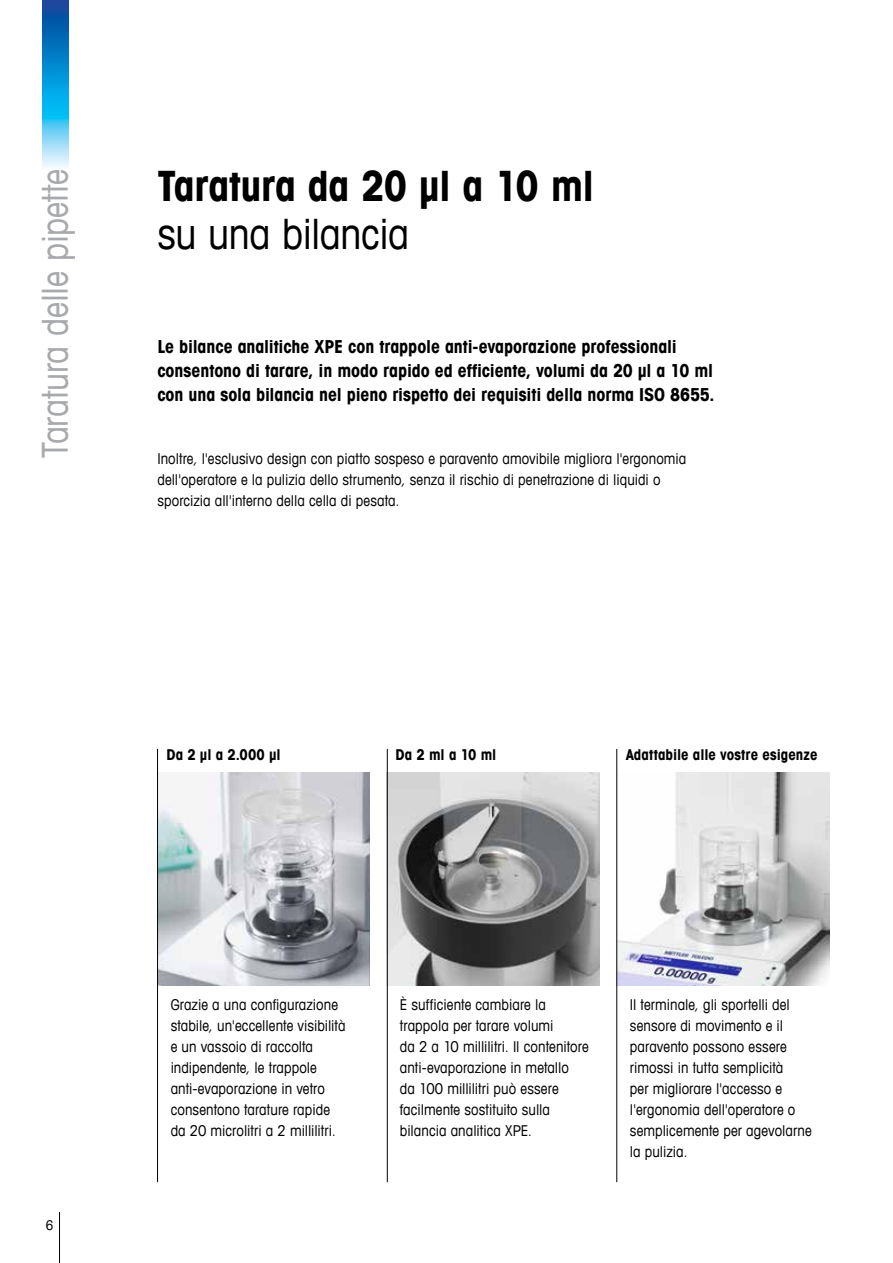
<style>
.page{position:relative;width:893px;height:1263px;background:#fff}
.page>*{position:absolute;margin:0;border:0;box-sizing:border-box;transform-origin:0 0}
.t1{font:700 condensed 42px "Avant Garde Com";letter-spacing:-.01em;color:#000}
.t2{font:condensed 42px "Avant Garde Com";letter-spacing:-.01em;color:#000}
.t3{font:condensed 36px "Avant Garde Com";letter-spacing:-.01em;color:#a7a9ac}
.t4{font:700 condensed 18px/24px "Avant Garde Com";letter-spacing:-.005em;color:#000}
.t5{font:condensed 15px/21px "Avant Garde Com";letter-spacing:.005em;color:#000}
.t6{font:700 condensed 15px "Avant Garde Com";color:#000}
.t7{font:condensed 13.5px "Avant Garde Com";color:#000}
</style>
<div class="page">
<hr style="left:59px;top:1212px;width:1px;height:51px;background:#000">
<img style="left:43px;top:0;width:25px;height:168px">
<img style="left:158px;top:773px;width:212px;height:212px">
<img style="left:388px;top:773px;width:212px;height:212px">
<img style="left:617px;top:773px;width:212px;height:212px">
<hr style="left:616px;top:749px;width:1px;height:433px;background:#000">
<hr style="left:157px;top:749px;width:1px;height:433px;background:#000">
<hr style="left:387px;top:749px;width:1px;height:433px;background:#000">
<h2 class="t3" style="left:33px;top:458px;width:290px;rotate:-90deg">Taratura delle pipette</h2>
<h1 class="t1" style="left:157px;top:158px;width:438px">Taratura da 20 μl a 10 ml</h1>
<h1 class="t2" style="left:157px;top:207px;width:253px">su una bilancia</h1>
<p class="t4" style="left:157px;top:334px;width:559px">Le bilance analitiche XPE con trappole anti-evaporazione professionali consentono di tarare, in modo rapido ed efficiente, volumi da 20 μl a 10 ml con una sola bilancia nel pieno rispetto dei requisiti della norma ISO 8655.</p>
<p class="t5" style="left:157px;top:448px;width:531px">Inoltre, l'esclusivo design con piatto sospeso e paravento amovibile migliora l'ergonomia dell'operatore e la pulizia dello strumento, senza il rischio di penetrazione di liquidi o sporcizia all'interno della cella di pesata.</p>
<p class="t7" style="left:46px;top:1217px;width:9px">6</p>
<p class="t6" style="left:166px;top:745px;width:116px">Da 2 μl a 2.000 μl</p>
<p class="t6" style="left:396px;top:745px;width:102px">Da 2 ml a 10 ml</p>
<p class="t6" style="left:626px;top:745px;width:193px">Adattabile alle vostre esigenze</p>
<p class="t5" style="left:171px;top:994px;width:176px">Grazie a una configurazione stabile, un'eccellente visibilità e un vassoio di raccolta indipendente, le trappole anti-evaporazione in vetro consentono tarature rapide da 20 microlitri a 2 millilitri.</p>
<p class="t5" style="left:400px;top:994px;width:190px">È sufficiente cambiare la trappola per tarare volumi<br>da 2 a 10 millilitri. Il contenitore anti-evaporazione in metallo<br>da 100 millilitri può essere facilmente sostituito sulla bilancia analitica XPE.</p>
<p class="t5" style="left:630px;top:994px;width:183px">Il terminale, gli sportelli del sensore di movimento e il paravento possono essere rimossi in tutta semplicità<br>per migliorare l'accesso e l'ergonomia dell'operatore o semplicemente per agevolarne la pulizia.</p>
</div>
